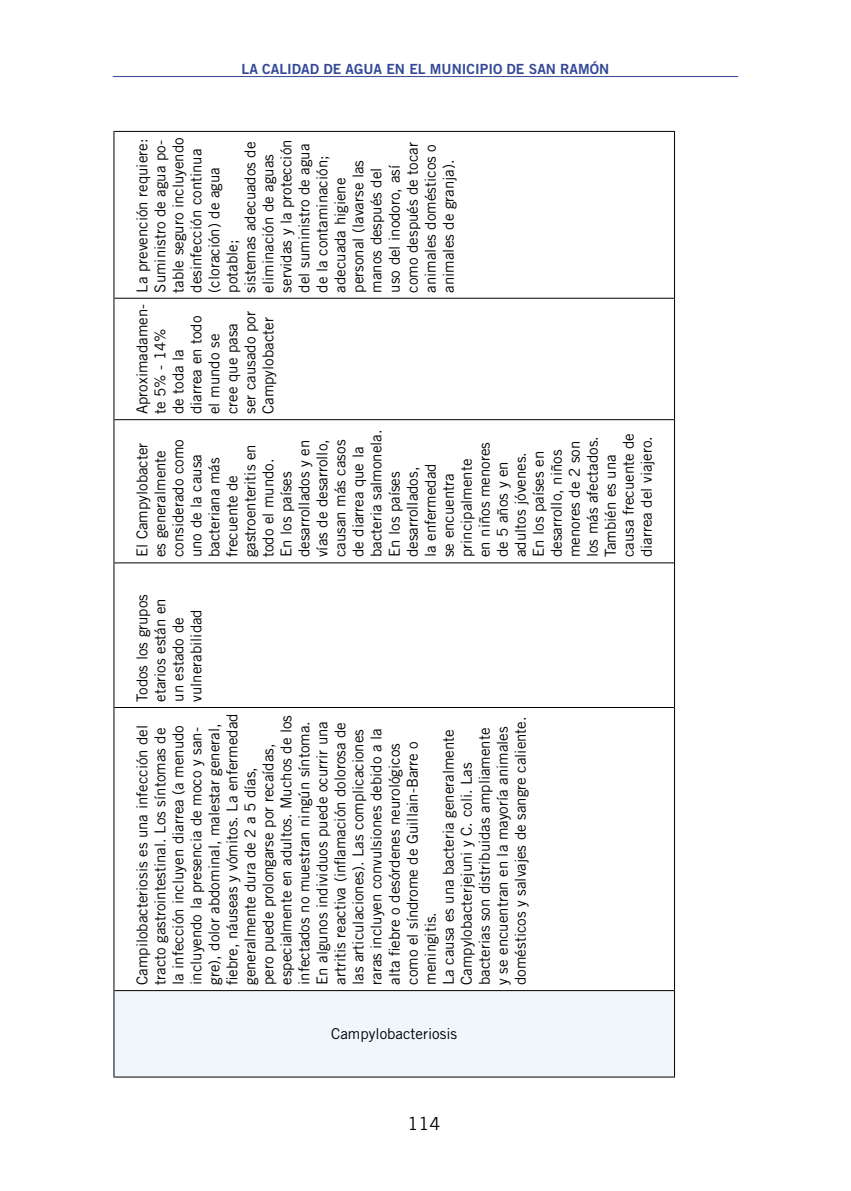
<style>
.page{position:relative;width:851px;height:1191px;background:#fff}
.page>*{position:absolute;margin:0;border:0;box-sizing:border-box;transform-origin:0 0}
.t1{font:18px "Trade Gothic LT Std";color:#000}
.t2{font:15px/18px "Trade Gothic LT Std";color:#000}
.t3{font:14px "Trade Gothic LT Std Bd 2";color:#334898}
</style>
<div class="page">
<hr style="left:113px;top:76px;width:625px;height:1px;background:#334898">
<div style="left:114px;top:990px;width:560px;height:87px;background:#eff7fc"></div>
<hr style="left:114px;top:1076px;width:560px;height:1px;background:#000">
<hr style="left:113px;top:990px;width:1px;height:87px;background:#000">
<hr style="left:113px;top:707px;width:1px;height:283px;background:#000">
<hr style="left:113px;top:563px;width:1px;height:144px;background:#000">
<hr style="left:113px;top:420px;width:1px;height:143px;background:#000">
<hr style="left:113px;top:298px;width:1px;height:122px;background:#000">
<hr style="left:113px;top:131px;width:1px;height:167px;background:#000">
<hr style="left:674px;top:990px;width:1px;height:87px;background:#000">
<hr style="left:674px;top:707px;width:1px;height:283px;background:#000">
<hr style="left:674px;top:563px;width:1px;height:144px;background:#000">
<hr style="left:674px;top:420px;width:1px;height:143px;background:#000">
<hr style="left:674px;top:298px;width:1px;height:122px;background:#000">
<hr style="left:674px;top:131px;width:1px;height:167px;background:#000">
<hr style="left:114px;top:707px;width:560px;height:1px;background:#000">
<hr style="left:114px;top:562px;width:560px;height:1px;background:#000">
<hr style="left:114px;top:419px;width:560px;height:1px;background:#000">
<hr style="left:114px;top:298px;width:560px;height:1px;background:#000">
<hr style="left:114px;top:990px;width:560px;height:1px;background:#000">
<hr style="left:114px;top:131px;width:560px;height:1px;background:#000">
<p class="t3" style="left:241px;top:60px;width:369px">LA CALIDAD DE AGUA EN EL MUNICIPIO DE SAN RAMÓN</p>
<p class="t2" style="left:133px;top:292px;width:157px;rotate:-90deg">La prevención requiere:<br>Suministro de agua po&shy;table seguro incluyendo desinfección continua (cloración) de agua potable;<br>sistemas adecuados de eliminación de aguas servidas y la protección del suministro de agua de la contaminación; adecuada higiene personal (lavarse las manos después del<br>uso del inodoro, así como después de tocar animales domésticos o animales de granja).</p>
<p class="t2" style="left:133px;top:414px;width:111px;rotate:-90deg">Aproximadamen&shy;te 5% - 14%<br>de toda la diarrea en todo el mundo se cree que pasa ser causado por<br>Campylobacter</p>
<p class="t2" style="left:133px;top:557px;width:129px;rotate:-90deg">El Campylobacter es generalmente considerado como uno de la causa bacteriana más frecuente de gastroenteritis en todo el mundo.<br>En los países desarrollados y en vías de desarrollo, causan más casos de diarrea que la bacteria salmonela.<br>En los países desarrollados,<br>la enfermedad<br>se encuentra principalmente<br>en niños menores de 5 años y en adultos jóvenes.<br>En los países en desarrollo, niños menores de 2 son los más afectados.<br>También es una causa frecuente de diarrea del viajero.</p>
<p class="t2" style="left:133px;top:702px;width:109px;rotate:-90deg">Todos los grupos etarios están en un estado de vulnerabilidad</p>
<p class="t2" style="left:133px;top:985px;width:273px;rotate:-90deg">Campilobacteriosis es una infección del tracto gastrointestinal. Los síntomas de la infección incluyen diarrea (a menudo incluyendo la presencia de moco y san&shy;gre), dolor abdominal, malestar general, fiebre, náuseas y vómitos. La enfermedad generalmente dura de 2 a 5 días,<br>pero puede prolongarse por recaídas, especialmente en adultos. Muchos de los infectados no muestran ningún síntoma.<br>En algunos individuos puede ocurrir una artritis reactiva (inflamación dolorosa de las articulaciones). Las complicaciones raras incluyen convulsiones debido a la alta fiebre o desórdenes neurológicos como el síndrome de Guillain-Barre o meningitis.<br>La causa es una bacteria generalmente Campylobacterjejuni y C. coli. Las bacterias son distribuidas ampliamente<br>y se encuentran en la mayoría animales domésticos y salvajes de sangre caliente.</p>
<p class="t2" style="left:331px;top:1024px;width:127px">Campylobacteriosis</p>
<p class="t1" style="left:407px;top:1113px;width:34px">114</p>
</div>
